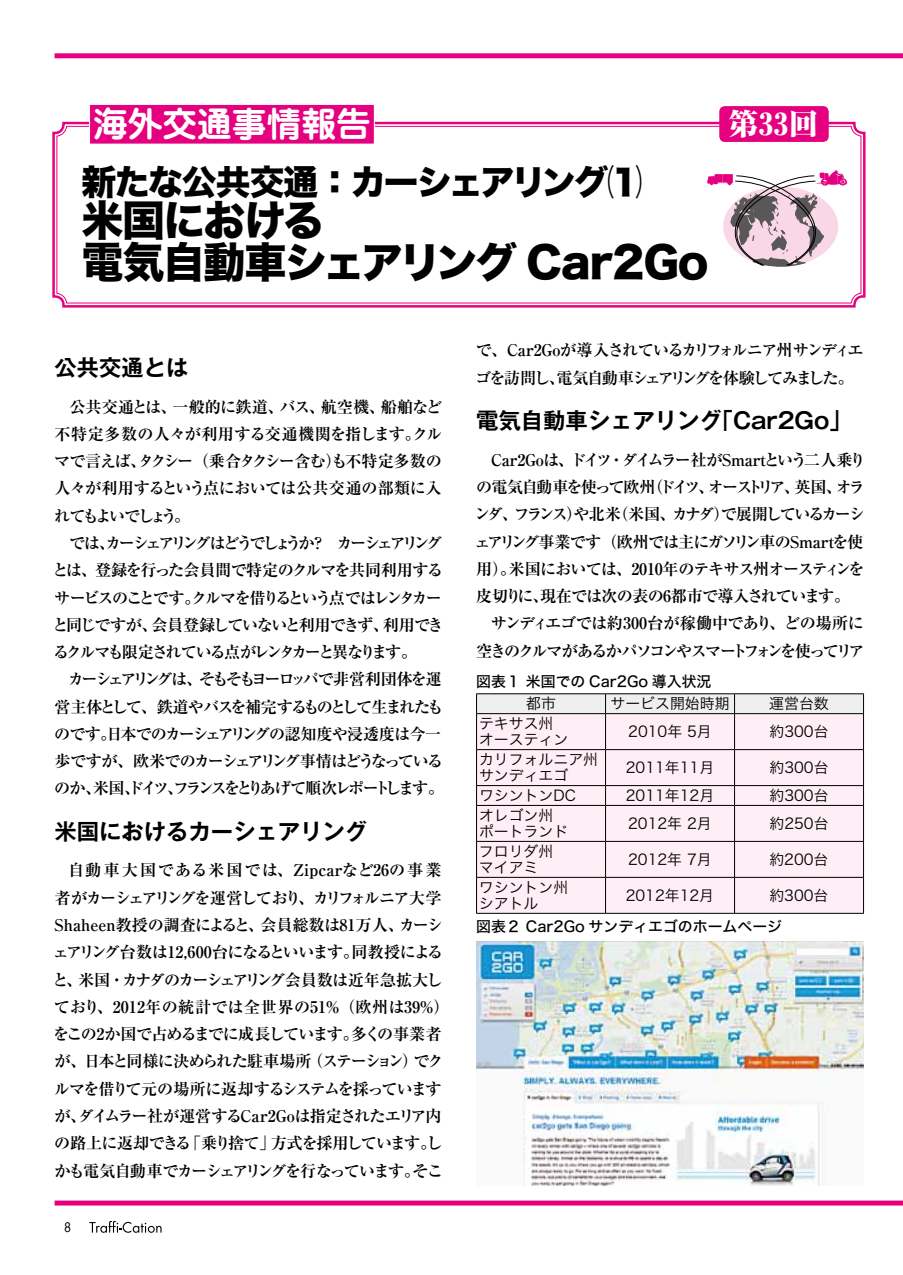
<style>
.page{position:relative;width:903px;height:1275px;background:#fff}
.page>*{position:absolute;margin:0;border:0;box-sizing:border-box;transform-origin:0 0}
.t1{font:42.18px/42.2px "Hira Kaku Std N W8";letter-spacing:-.04em;color:#000}
.t2{font:34.65px "Hira Kaku Std N W8";letter-spacing:-.04em;color:#000}
.t3{font:700 34.65px "Jun 501 Pro";color:#fff}
.t4{font:800 expanded 29.75px "Ryumin Pr 6 N";color:#fff}
.t5{font:22.4px "Gothic MB101 De B";color:#000}
.t6{font:700 16.1px/27.3px "Ryumin Pr 5";letter-spacing:-.045em;color:#000;text-align:center}
.t7{font:700 16.1px/27.3px "Ryumin Pr 5";letter-spacing:-.075em;color:#000;text-align:justify}
.t8{font:700 16.1px/27.3px "Ryumin Pr 5";letter-spacing:-.13em;color:#000}
.t9{font:700 16.1px/27.3px "Ryumin Pr 5";letter-spacing:-.095em;color:#000}
.t10{font:700 16.1px "Ryumin Pr 5";letter-spacing:-.03em;color:#000}
.t11{font:700 16.1px "Ryumin Pr 5";letter-spacing:-.105em;color:#000}
.t12{font:700 16.1px "Ryumin Pr 5";letter-spacing:-.145em;color:#000}
.t13{font:700 16.1px "Ryumin Pr 5";letter-spacing:-.125em;color:#000}
.t14{font:700 16.1px "Ryumin Pr 5";letter-spacing:-.05em;color:#000}
.t15{font:700 16.1px "Ryumin Pr 5";letter-spacing:-.02em;color:#000}
.t16{font:14.88px/16.1px "Hira Kaku Std W3";color:#000}
.t17{font:14.88px "Hira Kaku Std W5";color:#000}
.t18{font:14px "Helvetica CY Plain";color:#000}
</style>
<div class="page">
<svg style="left:89px;top:1221px;width:73px;height:12px"></svg>
<div style="left:55px;top:53px;width:848px;height:5px;background:#e4007f"></div>
<div style="left:55px;top:1200px;width:848px;height:5px;background:#e4007f"></div>
<svg style="left:52px;top:121px;width:814px;height:187px"></svg>
<div style="left:56px;top:126px;width:805px;height:177px;border:1px solid #e4007f;border-radius:10px"></div>
<svg style="left:700px;top:170px;width:151px;height:97px"></svg>
<div style="left:90px;top:104px;width:284px;height:40px;background:#e4007f"></div>
<div style="left:89px;top:104px;width:286px;height:40px;border:1px solid #fff"></div>
<div style="left:720px;top:107px;width:108px;height:34px;background:#e4007f;border-radius:5px"></div>
<div style="left:719px;top:106px;width:109px;height:36px;border:1px solid #e4007f;border-radius:5px"></div>
<img style="left:476px;top:941px;width:387px;height:244px">
<div style="left:477px;top:714px;width:386px;height:199px;background:#fdeff5"></div>
<hr style="left:476px;top:693px;width:129px;height:1px;background:#000">
<hr style="left:605px;top:693px;width:129px;height:1px;background:#000">
<hr style="left:734px;top:693px;width:130px;height:1px;background:#000">
<div style="left:476px;top:694px;width:388px;height:19px;background:#efefef"></div>
<hr style="left:476px;top:713px;width:129px;height:1px;background:#000">
<hr style="left:476px;top:714px;width:1px;height:35px;background:#000">
<hr style="left:605px;top:713px;width:129px;height:1px;background:#000">
<hr style="left:605px;top:714px;width:1px;height:35px;background:#000">
<hr style="left:734px;top:713px;width:130px;height:1px;background:#000">
<hr style="left:734px;top:714px;width:1px;height:35px;background:#000">
<hr style="left:863px;top:714px;width:1px;height:35px;background:#000">
<hr style="left:476px;top:749px;width:129px;height:1px;background:#000">
<hr style="left:476px;top:750px;width:1px;height:35px;background:#000">
<hr style="left:605px;top:749px;width:129px;height:1px;background:#000">
<hr style="left:605px;top:750px;width:1px;height:35px;background:#000">
<hr style="left:734px;top:749px;width:130px;height:1px;background:#000">
<hr style="left:734px;top:750px;width:1px;height:35px;background:#000">
<hr style="left:863px;top:750px;width:1px;height:35px;background:#000">
<hr style="left:476px;top:785px;width:129px;height:1px;background:#000">
<svg style="left:476px;top:786px;width:1px;height:19px"></svg>
<hr style="left:605px;top:785px;width:129px;height:1px;background:#000">
<svg style="left:605px;top:786px;width:1px;height:19px"></svg>
<hr style="left:734px;top:785px;width:130px;height:1px;background:#000">
<svg style="left:734px;top:786px;width:1px;height:19px"></svg>
<svg style="left:863px;top:786px;width:1px;height:19px"></svg>
<hr style="left:476px;top:805px;width:129px;height:1px;background:#000">
<hr style="left:476px;top:806px;width:1px;height:35px;background:#000">
<hr style="left:605px;top:805px;width:129px;height:1px;background:#000">
<hr style="left:605px;top:806px;width:1px;height:35px;background:#000">
<hr style="left:734px;top:805px;width:130px;height:1px;background:#000">
<hr style="left:734px;top:806px;width:1px;height:35px;background:#000">
<hr style="left:863px;top:806px;width:1px;height:35px;background:#000">
<hr style="left:476px;top:841px;width:129px;height:1px;background:#000">
<hr style="left:476px;top:842px;width:1px;height:35px;background:#000">
<hr style="left:605px;top:841px;width:129px;height:1px;background:#000">
<hr style="left:605px;top:842px;width:1px;height:35px;background:#000">
<hr style="left:734px;top:841px;width:130px;height:1px;background:#000">
<hr style="left:734px;top:842px;width:1px;height:35px;background:#000">
<hr style="left:863px;top:842px;width:1px;height:35px;background:#000">
<hr style="left:476px;top:877px;width:129px;height:1px;background:#000">
<hr style="left:476px;top:878px;width:1px;height:35px;background:#000">
<hr style="left:605px;top:877px;width:129px;height:1px;background:#000">
<hr style="left:605px;top:878px;width:1px;height:35px;background:#000">
<hr style="left:734px;top:877px;width:130px;height:1px;background:#000">
<hr style="left:734px;top:878px;width:1px;height:35px;background:#000">
<hr style="left:863px;top:878px;width:1px;height:35px;background:#000">
<hr style="left:476px;top:913px;width:129px;height:1px;background:#000">
<hr style="left:605px;top:913px;width:129px;height:1px;background:#000">
<hr style="left:734px;top:913px;width:130px;height:1px;background:#000">
<h2 class="t3" style="left:93px;top:97px;width:279px">海外交通事情報告</h2>
<h3 class="t4" style="left:729px;top:101px;width:91px">第33回</h3>
<h2 class="t2" style="left:81px;top:162px;width:562px">新たな公共交通：カーシェアリング⑴</h2>
<h1 class="t1" style="left:81px;top:200px;width:628px">米国における<br>電気自動車シェアリング CAR2GO</h1>
<h3 class="t5" style="left:55px;top:352px;width:135px">公共交通とは</h3>
<p class="t7" style="left:54px;top:392px;width:389px;text-indent:15px">公共交通とは、一般的に鉄道、バス、航空機、船舶など不特定多数の人々が利用する交通機関を指します。クルマで言えば、タクシー（乗合タクシー含む）も不特定多数の人々が利用するという点においては公共交通の部類に入れてもよいでしょう。</p>
<p class="t7" style="left:52px;top:528px;width:393px;text-indent:17px">では、カーシェアリングはどうでしょうか？　カーシェアリングとは、登録を行った会員間で特定のクルマを共同利用するサービスのことです。クルマを借りるという点ではレンタカーと同じですが、会員登録していないと利用できず、利用できるクルマも限定されている点がレンタカーと異なります。</p>
<p class="t8" style="left:54px;top:665px;width:391px;text-indent:14px">カーシェアリングは、そもそもヨーロッパで非営利団体を運営主体として、鉄道やバスを補完するものとして生まれたものです。日本でのカーシェアリングの認知度や浸透度は今一歩ですが、欧米でのカーシェアリング事情はどうなっているのか、米国、ドイツ、フランスをとりあげて順次レポートします。</p>
<h3 class="t5" style="left:55px;top:815px;width:314px">米国におけるカーシェアリング</h3>
<p class="t6" style="left:52px;top:856px;width:398px">自動車大国である米国では、Zipcarなど26の事業<br>者がカーシェアリングを運営しており、カリフォルニア大学<br>Shaheen教授の調査によると、会員総数は81万人、カーシェアリング台数は12,600台になるといいます。同教授によると、米国・カナダのカーシェアリング会員数は近年急拡大しており、2012年の統計では全世界の51%（欧州は39%）をこの2か国で占めるまでに成長しています。多くの事業者が、日本と同様に決められた駐車場所（ステーション）でクルマを借りて元の場所に返却するシステムを採っていますが、ダイムラー社が運営するCar2Goは指定されたエリア内の路上に返却できる「乗り捨て」方式を採用しています。しかも電気自動車でカーシェアリングを行なっています。そこ</p>
<p class="t18" style="left:64px;top:1219px;width:8px">8</p>
<p class="t9" style="left:475px;top:336px;width:390px">で、Car2Goが導入されているカリフォルニア州サンディエゴを訪問し、電気自動車シェアリングを体験してみました。</p>
<h3 class="t5" style="left:476px;top:405px;width:377px">電気自動車シェアリング「Car2Go」</h3>
<p class="t10" style="left:491px;top:447px;width:376px">Car2Goは、ドイツ・ダイムラー社がSmartという二人乗り</p>
<p class="t11" style="left:476px;top:474px;width:390px">の電気自動車を使って欧州（ドイツ、オーストリア、英国、オラ</p>
<p class="t12" style="left:474px;top:501px;width:392px">ンダ、フランス）や北米（米国、カナダ）で展開しているカーシ</p>
<p class="t7" style="left:474px;top:527px;width:390px">ェアリング事業です（欧州では主にガソリン車のSmartを使</p>
<p class="t7" style="left:476px;top:554px;width:390px">用）。米国においては、2010年のテキサス州オースティンを</p>
<p class="t14" style="left:476px;top:583px;width:375px">皮切りに、現在では次の表の6都市で導入されています。</p>
<p class="t15" style="left:491px;top:610px;width:374px">サンディエゴでは約300台が稼働中であり、どの場所に</p>
<p class="t13" style="left:476px;top:638px;width:390px">空きのクルマがあるかパソコンやスマートフォンを使ってリア</p>
<p class="t17" style="left:476px;top:670px;width:237px">図表１ 米国での Car2Go 導入状況</p>
<p class="t16" style="left:526px;top:695px;width:31px">都市</p>
<p class="t16" style="left:610px;top:695px;width:121px">サービス開始時期</p>
<p class="t16" style="left:769px;top:695px;width:61px">運営台数</p>
<p class="t16" style="left:479px;top:715px;width:91px">テキサス州オースティン</p>
<p class="t16" style="left:628px;top:723px;width:85px">2010年 5月</p>
<p class="t16" style="left:769px;top:723px;width:61px">約300台</p>
<p class="t16" style="left:479px;top:751px;width:121px">カリフォルニア州サンディエゴ</p>
<p class="t16" style="left:626px;top:759px;width:90px">2011年11月</p>
<p class="t16" style="left:769px;top:759px;width:61px">約300台</p>
<p class="t16" style="left:479px;top:787px;width:98px">ワシントンDC</p>
<p class="t16" style="left:626px;top:787px;width:90px">2011年12月</p>
<p class="t16" style="left:769px;top:787px;width:61px">約300台</p>
<p class="t16" style="left:479px;top:807px;width:91px">オレゴン州ポートランド</p>
<p class="t16" style="left:628px;top:815px;width:85px">2012年 2月</p>
<p class="t16" style="left:769px;top:815px;width:61px">約250台</p>
<p class="t16" style="left:479px;top:843px;width:76px">フロリダ州マイアミ</p>
<p class="t16" style="left:628px;top:851px;width:85px">2012年 7月</p>
<p class="t16" style="left:769px;top:851px;width:61px">約200台</p>
<p class="t16" style="left:479px;top:879px;width:91px">ワシントン州シアトル</p>
<p class="t16" style="left:626px;top:887px;width:90px">2012年12月</p>
<p class="t16" style="left:769px;top:887px;width:61px">約300台</p>
<p class="t17" style="left:476px;top:915px;width:307px">図表２ Car2Go サンディエゴのホームページ</p>
</div>
